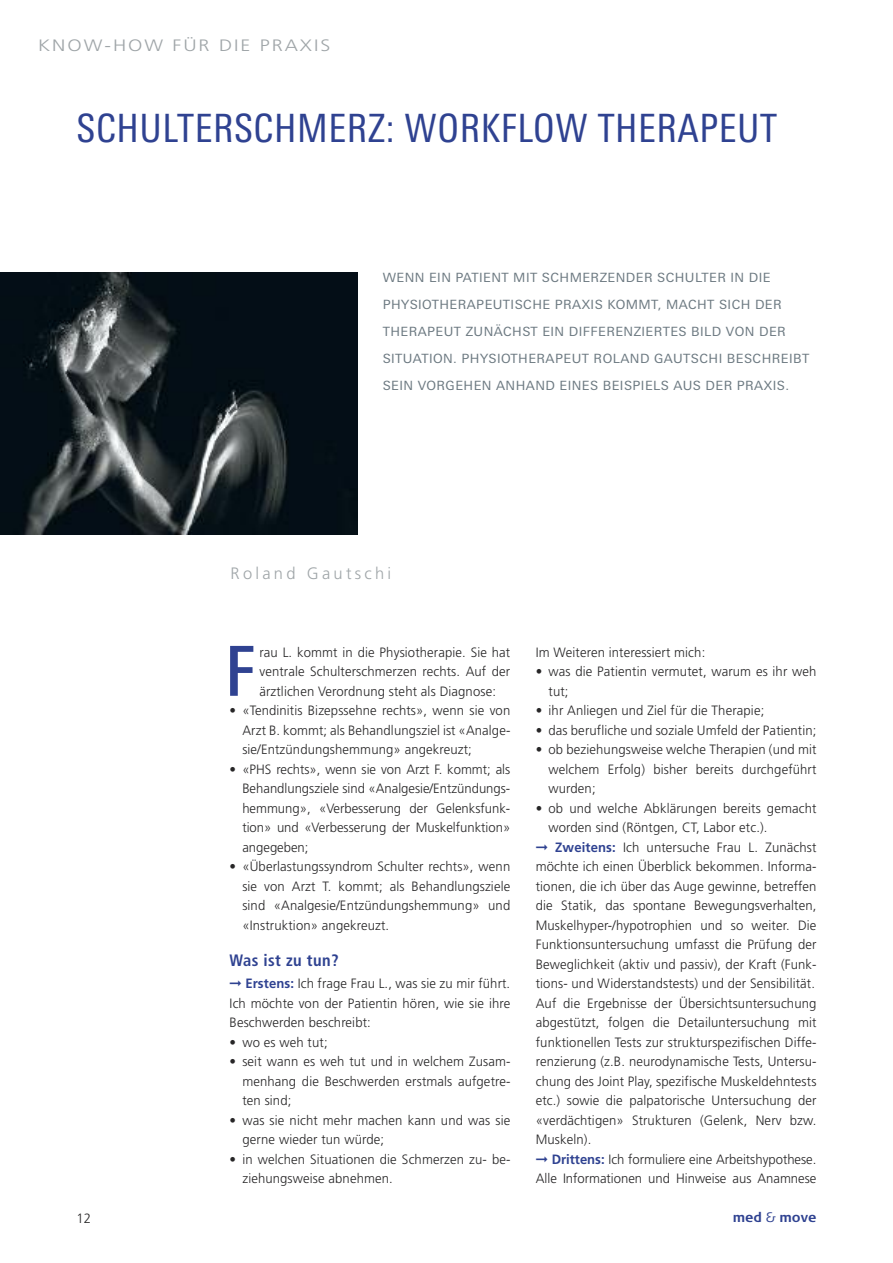
<style>
.page{position:relative;width:893px;height:1263px;background:#fff}
.page>*{position:absolute;margin:0;border:0;box-sizing:border-box;transform-origin:0 0}
.t1{font:500 condensed 69px "Linotype Univers";color:#2f4291}
.t2{font:condensed 39px "Linotype Univers";letter-spacing:.015em;color:#2f4291}
.t3{font:300 16.5px "Frutiger";letter-spacing:.1em;color:#9fa5a8;scale:1.2 1}
.t4{font:300 16.5px "Frutiger";letter-spacing:.2em;color:#9fa5a8}
.t5{font:700 condensed 16.5px "Frutiger";letter-spacing:.025em;color:#2f4291}
.t6{font:300 13.5px/19.5px "Frutiger";letter-spacing:.01em;color:#272627;text-align:justify}
.t7{font:700 13.5px "Signa Normal";color:#2f4291}
.t8{font:12.75px/27px "Linotype Univers Basic";letter-spacing:.035em;color:#6c7981}
.s1{color:#2f4291}
.s2{font-weight:700;color:#2f4291}
.s3{font-weight:300}
</style>
<div class="page">
<img style="left:0;top:272px;width:357px;height:263px">
<p class="t3" style="left:38px;top:38px;width:245px">KNOW-HOW FÜR DIE PRAXIS</p>
<h2 class="t2" style="left:77px;top:114px;width:702px">SCHULTERSCHMERZ: WORKFLOW THERAPEUT</h2>
<p class="t8" style="left:383px;top:265px;width:428px">WENN EIN PATIENT MIT SCHMERZENDER SCHULTER IN DIE PHYSIOTHERAPEUTISCHE PRAXIS KOMMT, MACHT SICH DER THERAPEUT ZUNÄCHST EIN DIFFERENZIERTES BILD VON DER SITUATION. PHYSIOTHERAPEUT ROLAND GAUTSCHI BESCHREIBT SEIN VORGEHEN ANHAND EINES BEISPIELS AUS DER PRAXIS.</p>
<p class="t4" style="left:231px;top:566px;width:162px">Roland Gautschi</p>
<h1 class="t1" style="left:225px;top:647px;width:32px">F</h1>
<p class="t6" style="left:259px;top:643px;width:252px">rau L. kommt in die Physiotherapie. Sie hat ventrale Schulterschmerzen rechts. Auf der ärztlichen Verordnung steht als Diagnose:</p>
<p class="t6" style="left:242px;top:702px;width:270px;text-indent:-13px">• «Tendinitis Bizepssehne rechts», wenn sie von Arzt B. kommt; als Behandlungsziel ist «Analge&shy;sie/Entzündungshemmung» angekreuzt;</p>
<p class="t6" style="left:242px;top:760px;width:269px;text-indent:-13px">• «PHS rechts», wenn sie von Arzt F. kommt; als Behandlungsziele sind «Analgesie/Entzündungs&shy;hemmung», «Verbesserung der Gelenksfunk&shy;tion» und «Verbesserung der Muskelfunktion» angegeben;</p>
<p class="t6" style="left:242px;top:858px;width:269px;text-indent:-13px">• «Überlastungssyndrom Schulter rechts», wenn sie von Arzt T. kommt; als Behandlungsziele sind «Analgesie/Entzündungshemmung» und «Instruktion» angekreuzt.</p>
<p class="t5" style="left:230px;top:953px;width:111px">Was ist zu tun?</p>
<p class="t6" style="left:230px;top:975px;width:282px"><span class="s1">➞</span> <span class="s2">Erstens:</span> Ich frage Frau L., was sie zu mir führt.<br>Ich möchte von der Patientin hören, wie sie ihre Beschwerden beschreibt:</p>
<p class="t6" style="left:230px;top:1033px;width:100px">• wo es weh tut;</p>
<p class="t6" style="left:242px;top:1053px;width:270px;text-indent:-13px">• seit wann es weh tut und in welchem Zusam&shy;menhang die Beschwerden erstmals aufgetre&shy;ten sind;</p>
<p class="t6" style="left:242px;top:1111px;width:269px;text-indent:-13px">• was sie nicht mehr machen kann und was sie gerne wieder tun würde;</p>
<p class="t6" style="left:242px;top:1150px;width:270px;text-indent:-13px">• in welchen Situationen die Schmerzen zu- be&shy;ziehungsweise abnehmen.</p>
<p class="t6" style="left:536px;top:643px;width:171px">Im Weiteren interessiert mich:</p>
<p class="t6" style="left:549px;top:663px;width:269px;text-indent:-13px">• was die Patientin vermutet, warum es ihr weh tut;</p>
<p class="t6" style="left:536px;top:702px;width:230px">• ihr Anliegen und Ziel für die Therapie;</p>
<p class="t6" style="left:536px;top:721px;width:282px">• das berufliche und soziale Umfeld der Patientin;</p>
<p class="t6" style="left:549px;top:741px;width:269px;text-indent:-13px">• ob beziehungsweise welche Therapien (und mit welchem Erfolg) bisher bereits durchgeführt wurden;</p>
<p class="t6" style="left:536px;top:799px;width:282px">• ob und welche Abklärungen bereits gemacht</p>
<p class="t6" style="left:549px;top:819px;width:220px">worden sind (Röntgen, CT, Labor etc.).</p>
<p class="t6" style="left:536px;top:838px;width:282px"><span class="s1">➞</span> <span class="s2">Zweitens:</span> Ich untersuche Frau L. Zunächst</p>
<p class="t6" style="left:536px;top:858px;width:282px">möchte ich einen Überblick bekommen. Informa-</p>
<p class="t6" style="left:536px;top:877px;width:282px">tionen, die ich über das Auge gewinne, betreffen</p>
<p class="t6" style="left:536px;top:897px;width:282px">die Statik, das spontane Bewegungsverhalten,</p>
<p class="t6" style="left:536px;top:916px;width:282px">Muskelhyper-/hypotrophien und so weiter. Die</p>
<p class="t6" style="left:536px;top:936px;width:282px">Funktionsuntersuchung umfasst die Prüfung der</p>
<p class="t6" style="left:536px;top:955px;width:282px">Beweglichkeit (aktiv und passiv), der Kraft (Funk-</p>
<p class="t6" style="left:536px;top:975px;width:281px">tions- und Widerstandstests) und der Sensibilität.</p>
<p class="t6" style="left:536px;top:994px;width:282px">Auf die Ergebnisse der Übersichtsuntersuchung</p>
<p class="t6" style="left:536px;top:1014px;width:282px">abgestützt, folgen die Detailuntersuchung mit</p>
<p class="t6" style="left:536px;top:1033px;width:282px">funktionellen Tests zur strukturspezifischen Diffe-</p>
<p class="t6" style="left:536px;top:1053px;width:282px">renzierung (z.B. neurodynamische Tests, Untersu-</p>
<p class="t6" style="left:536px;top:1072px;width:282px">chung des Joint Play, spezifische Muskeldehntests</p>
<p class="t6" style="left:536px;top:1092px;width:282px">etc.) sowie die palpatorische Untersuchung der</p>
<p class="t6" style="left:536px;top:1111px;width:282px">«verdächtigen» Strukturen (Gelenk, Nerv bzw.</p>
<p class="t6" style="left:536px;top:1131px;width:57px">Muskeln).</p>
<p class="t6" style="left:536px;top:1150px;width:282px"><span class="s1">➞</span> <span class="s2">Drittens:</span> Ich formuliere eine Arbeitshypothese.</p>
<p class="t6" style="left:536px;top:1170px;width:282px">Alle Informationen und Hinweise aus Anamnese</p>
<p class="t6" style="left:77px;top:1210px;width:16px">12</p>
<p class="t7" style="left:733px;top:1213px;width:85px">med <span class="s3">&amp;</span> move</p>
</div>
